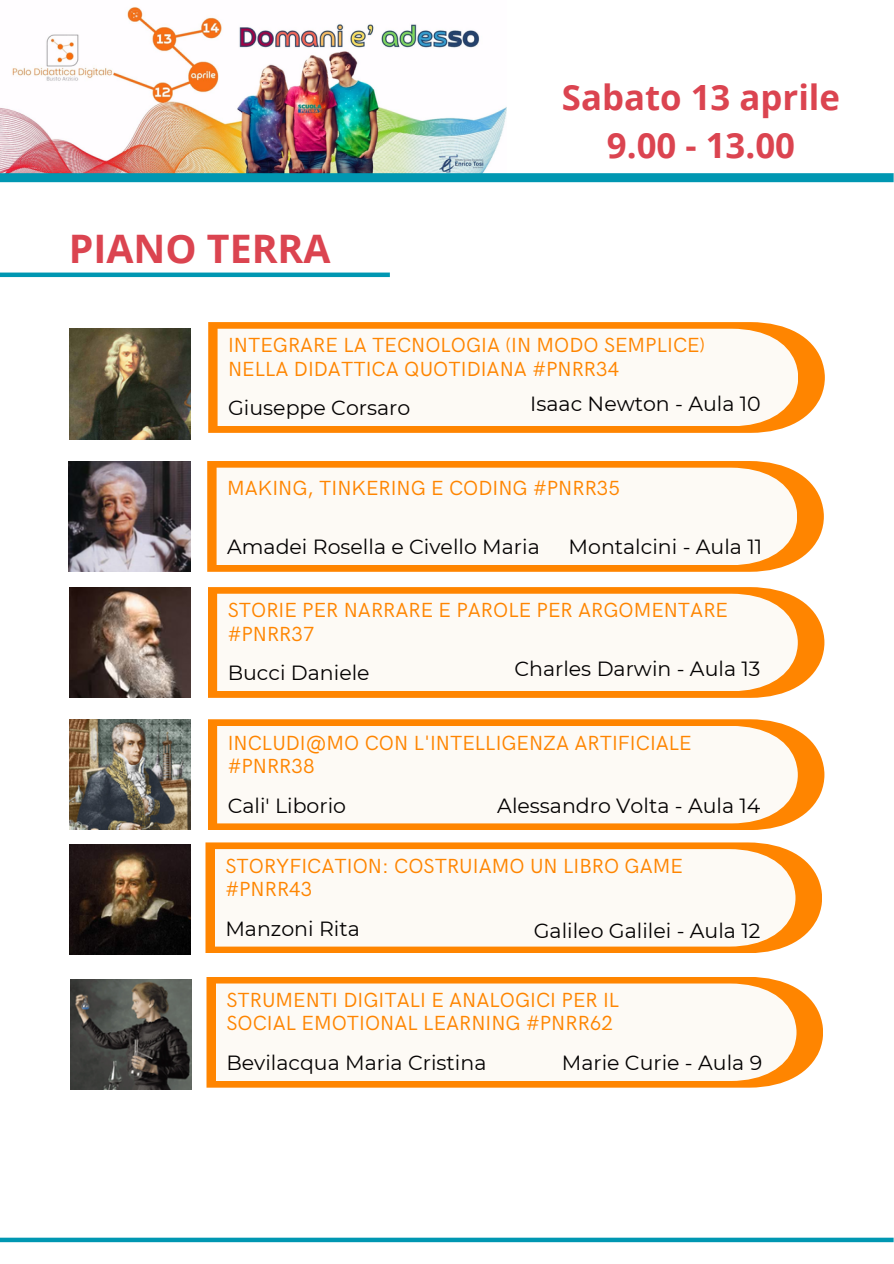
<style>
.page{position:relative;width:894px;height:1264px;background:#fff}
.page>*{position:absolute;margin:0;border:0;box-sizing:border-box;transform-origin:0 0}
.t1{font:700 39.3px "Open Sans";color:#db4450}
.t2{font:700 34.8px/48px "Open Sans";color:#db4450;text-align:center}
.t3{font:20.55px/23.1px "HK Grotesk";color:#ff8500}
.t4{font:20.55px "Montserrat";color:#040202}
</style>
<div class="page">
<img style="left:69px;top:844px;width:122px;height:111px">
<svg style="left:205px;top:842px;width:616px;height:111px;background:#fe9a2c"></svg>
<div style="left:215px;top:849px;width:580px;height:97px;background:#fdfaf5"></div>
<img style="left:69px;top:461px;width:121px;height:110px">
<svg style="left:207px;top:461px;width:616px;height:111px;background:#ff9624"></svg>
<div style="left:216px;top:467px;width:581px;height:98px;background:#fdfaf5"></div>
<img style="left:69px;top:329px;width:122px;height:110px">
<svg style="left:208px;top:322px;width:616px;height:111px;background:#fe9726"></svg>
<div style="left:217px;top:329px;width:581px;height:97px;background:#fdfaf5"></div>
<img style="left:69px;top:719px;width:122px;height:110px">
<svg style="left:208px;top:719px;width:616px;height:111px;background:#fe992a"></svg>
<div style="left:217px;top:726px;width:580px;height:97px;background:#fdfaf5"></div>
<img style="left:0;top:7px;width:506px;height:166px">
<div style="left:0;top:173px;width:893px;height:9px;background:#0097b2"></div>
<div style="left:0;top:1237px;width:893px;height:5px;background:#0097b2"></div>
<div style="left:0;top:272px;width:390px;height:5px;background:#0097b2"></div>
<img style="left:69px;top:587px;width:122px;height:110px">
<svg style="left:208px;top:587px;width:616px;height:111px;background:#ff9623"></svg>
<div style="left:217px;top:593px;width:580px;height:98px;background:#fdfaf5"></div>
<img style="left:70px;top:979px;width:122px;height:110px">
<svg style="left:206px;top:977px;width:616px;height:110px;fill:#ff8500"></svg>
<div style="left:216px;top:983px;width:580px;height:97px;background:#fdfaf5"></div>
<h2 class="t1" style="left:69px;top:221px;width:263px">PIANO TERRA</h2>
<p class="t2" style="left:561px;top:72px;width:279px">Sabato 13 aprile<br>9.00 - 13.00</p>
<p class="t3" style="left:228px;top:335px;width:478px">INTEGRARE LA TECNOLOGIA (IN MODO SEMPLICE)<br>NELLA DIDATTICA QUOTIDIANA #PNRR34</p>
<h3 class="t4" style="left:228px;top:395px;width:184px">Giuseppe Corsaro</h3>
<p class="t4" style="left:530px;top:391px;width:232px">Isaac Newton - Aula 10</p>
<p class="t3" style="left:227px;top:477px;width:394px">MAKING, TINKERING E CODING #PNRR35</p>
<p class="t4" style="left:227px;top:534px;width:314px">Amadei Rosella e Civello Maria</p>
<p class="t4" style="left:568px;top:534px;width:195px">Montalcini - Aula 11</p>
<p class="t3" style="left:228px;top:599px;width:501px">STORIE PER NARRARE E PAROLE PER ARGOMENTARE #PNRR37</p>
<p class="t4" style="left:514px;top:656px;width:247px">Charles Darwin - Aula 13</p>
<h3 class="t4" style="left:228px;top:660px;width:143px">Bucci Daniele</h3>
<h3 class="t3" style="left:228px;top:732px;width:465px">INCLUDI@MO CON L'INTELLIGENZA ARTIFICIALE #PNRR38</h3>
<p class="t4" style="left:228px;top:792px;width:120px">Cali' Liborio</p>
<h3 class="t4" style="left:497px;top:792px;width:264px">Alessandro Volta - Aula 14</h3>
<h3 class="t3" style="left:225px;top:855px;width:459px">STORYFICATION: COSTRUIAMO UN LIBRO GAME #PNRR43</h3>
<h1 class="t4" style="left:225px;top:915px;width:136px">Manzoni Rita</h1>
<p class="t4" style="left:533px;top:918px;width:228px">Galileo Galilei - Aula 12</p>
<p class="t3" style="left:226px;top:989px;width:394px">STRUMENTI DIGITALI E ANALOGICI PER IL<br>SOCIAL EMOTIONAL LEARNING #PNRR62</p>
<p class="t4" style="left:561px;top:1050px;width:202px">Marie Curie - Aula 9</p>
<h3 class="t4" style="left:226px;top:1050px;width:261px">Bevilacqua Maria Cristina</h3>
</div>
